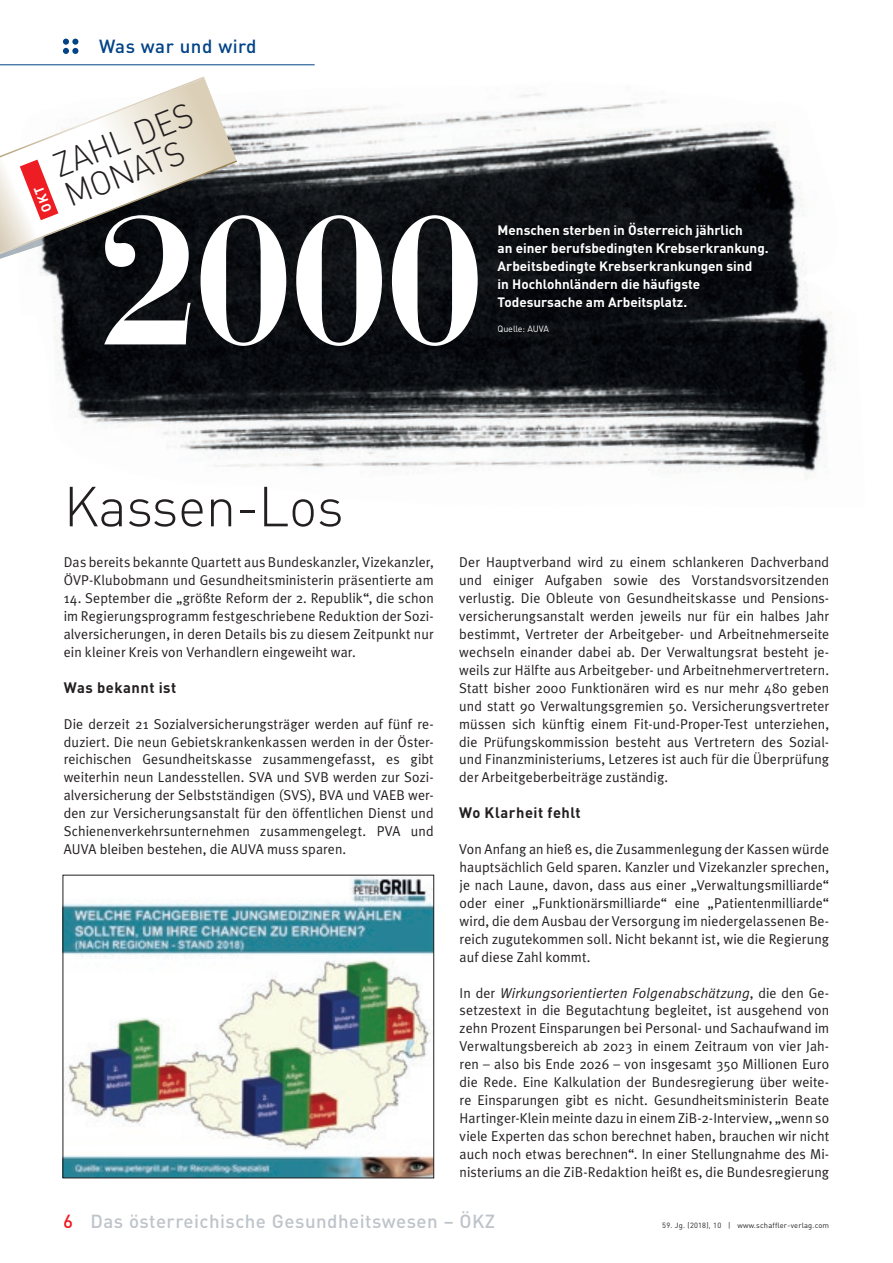
<style>
.page{position:relative;width:893px;height:1263px;background:#fff}
.page>*{position:absolute;margin:0;border:0;box-sizing:border-box;transform-origin:0 0}
.t1{font:700 181.5px "Bauer Bodoni Std";color:#fff}
.t2{font:55.5px "DIN Light Alternate";letter-spacing:-.01em;color:#231f20}
.t3{font:33.6px "DIN Light Alternate";color:#231f20}
.t4{font:500 18.75px "DIN";letter-spacing:.025em;color:#bec4ca}
.t5{font:500 18.75px "DIN";letter-spacing:.025em;color:#014387}
.t6{font:700 15px "DIN";letter-spacing:.035em;color:#231f20}
.t7{font:14.25px/18px "Meta Plus Normal";letter-spacing:.005em;color:#231f20;text-align:justify}
.t8{font:700 13.5px/18px "DIN";color:#fff}
.t9{font:9px "DIN";letter-spacing:-.01em;color:#fff}
.t10{font:7.5px "DIN";letter-spacing:.025em;color:#231f20}
.s1{font-style:italic}
.s2{color:#ee1d23}
</style>
<div class="page">
<img style="left:11px;top:65px;width:821px;height:414px">
<hr style="left:0;top:64px;width:315px;height:1px;background:#014387">
<svg style="left:63px;top:39px;width:15px;height:15px"></svg>
<img style="left:65px;top:877px;width:367px;height:299px">
<div style="left:63px;top:875px;width:371px;height:303px;border:1px solid #231f20"></div>
<svg style="left:0;top:75px;width:239px;height:193px"></svg>
<h3 class="t5" style="left:99px;top:35px;width:159px">Was war und wird</h3>
<h3 class="t3" style="left:47px;top:147px;width:149px;rotate:-21deg">ZAHL DES</h3>
<h3 class="t3" style="left:59px;top:176px;width:127px;rotate:-21deg">MONATS</h3>
<h1 class="t1" style="left:99px;top:172px;width:386px">2000</h1>
<p class="t8" style="left:498px;top:221px;width:273px">Menschen sterben in Österreich jährlich<br>an einer berufsbedingten Krebserkrankung.<br>Arbeitsbedingte Krebserkrankungen sind<br>in Hochlohnländern die häufigste Todesursache am Arbeitsplatz.</p>
<p class="t9" style="left:498px;top:323px;width:53px">Quelle: AUVA</p>
<h2 class="t2" style="left:64px;top:472px;width:281px">Kassen-Los</h2>
<p class="t7" style="left:64px;top:553px;width:371px">Das bereits bekannte Quartett aus Bundeskanzler, Vizekanzler,<br>ÖVP-Klubobmann und Gesundheitsministerin präsentierte am</p>
<p class="t7" style="left:64px;top:589px;width:371px">14. September die „größte Reform der 2. Republik“, die schon im Regierungsprogramm festgeschriebene Reduktion der Sozi&shy;alversicherungen, in deren Details bis zu diesem Zeitpunkt nur ein kleiner Kreis von Verhandlern eingeweiht war.</p>
<p class="t6" style="left:64px;top:677px;width:114px">Was bekannt ist</p>
<p class="t7" style="left:64px;top:714px;width:371px">Die derzeit 21 Sozialversicherungsträger werden auf fünf re&shy;duziert. Die neun Gebietskrankenkassen werden in der Öster&shy;reichischen Gesundheitskasse zusammengefasst, es gibt weiterhin neun Landesstellen. SVA und SVB werden zur Sozi&shy;alversicherung der Selbstständigen (SVS), BVA und VAEB wer&shy;den zur Versicherungsanstalt für den öffentlichen Dienst und Schienenverkehrsunternehmen zusammengelegt. PVA und AUVA bleiben bestehen, die AUVA muss sparen.</p>
<p class="t7" style="left:459px;top:553px;width:371px">Der Hauptverband wird zu einem schlankeren Dachverband und einiger Aufgaben sowie des Vorstandsvorsitzenden verlustig. Die Obleute von Gesundheitskasse und Pensions&shy;versicherungsanstalt werden jeweils nur für ein halbes Jahr bestimmt, Vertreter der Arbeitgeber- und Arbeitnehmerseite wechseln einander dabei ab. Der Verwaltungsrat besteht je&shy;weils zur Hälfte aus Arbeitgeber- und Arbeitnehmervertretern.<br>Statt bisher 2000 Funktionären wird es nur mehr 480 geben und statt 90 Verwaltungsgremien 50. Versicherungsvertreter müssen sich künftig einem Fit-und-Proper-Test unterziehen, die Prüfungskommission besteht aus Vertretern des Sozial&shy;und Finanzministeriums, Letzeres ist auch für die Überprüfung der Arbeitgeberbeiträge zuständig.</p>
<p class="t6" style="left:459px;top:803px;width:123px">Wo Klarheit fehlt</p>
<p class="t7" style="left:459px;top:840px;width:371px">Von Anfang an hieß es, die Zusammenlegung der Kassen würde hauptsächlich Geld sparen. Kanzler und Vizekanzler sprechen, je nach Laune, davon, dass aus einer „Verwaltungsmilliarde“ oder einer „Funktionärsmilliarde“ eine „Patientenmilliarde“ wird, die dem Ausbau der Versorgung im niedergelassenen Be&shy;reich zugutekommen soll. Nicht bekannt ist, wie die Regierung auf diese Zahl kommt.</p>
<p class="t7" style="left:460px;top:983px;width:371px">In der <span class="s1">Wirkungsorientierten Folgenabschätzung</span>, die den Ge&shy;setzestext in die Begutachtung begleitet, ist ausgehend von zehn Prozent Einsparungen bei Personal- und Sachaufwand im Verwaltungsbereich ab 2023 in einem Zeitraum von vier Jah&shy;ren – also bis Ende 2026 – von insgesamt 350 Millionen Euro die Rede. Eine Kalkulation der Bundesregierung über weite&shy;re Einsparungen gibt es nicht. Gesundheitsministerin Beate Hartinger-Klein meinte dazu in einem ZiB-2-Interview, „wenn so viele Experten das schon berechnet haben, brauchen wir nicht auch noch etwas berechnen“. In einer Stellungnahme des Mi&shy;nisteriums an die ZiB-Redaktion heißt es, die Bundesregierung</p>
<h3 class="t4" style="left:64px;top:1209px;width:433px"><span class="s2">6</span> Das österreichische Gesundheitswesen – ÖKZ</h3>
<p class="t10" style="left:662px;top:1220px;width:168px">59. Jg. (2018), 10 | www.schaffler-verlag.com</p>
</div>
